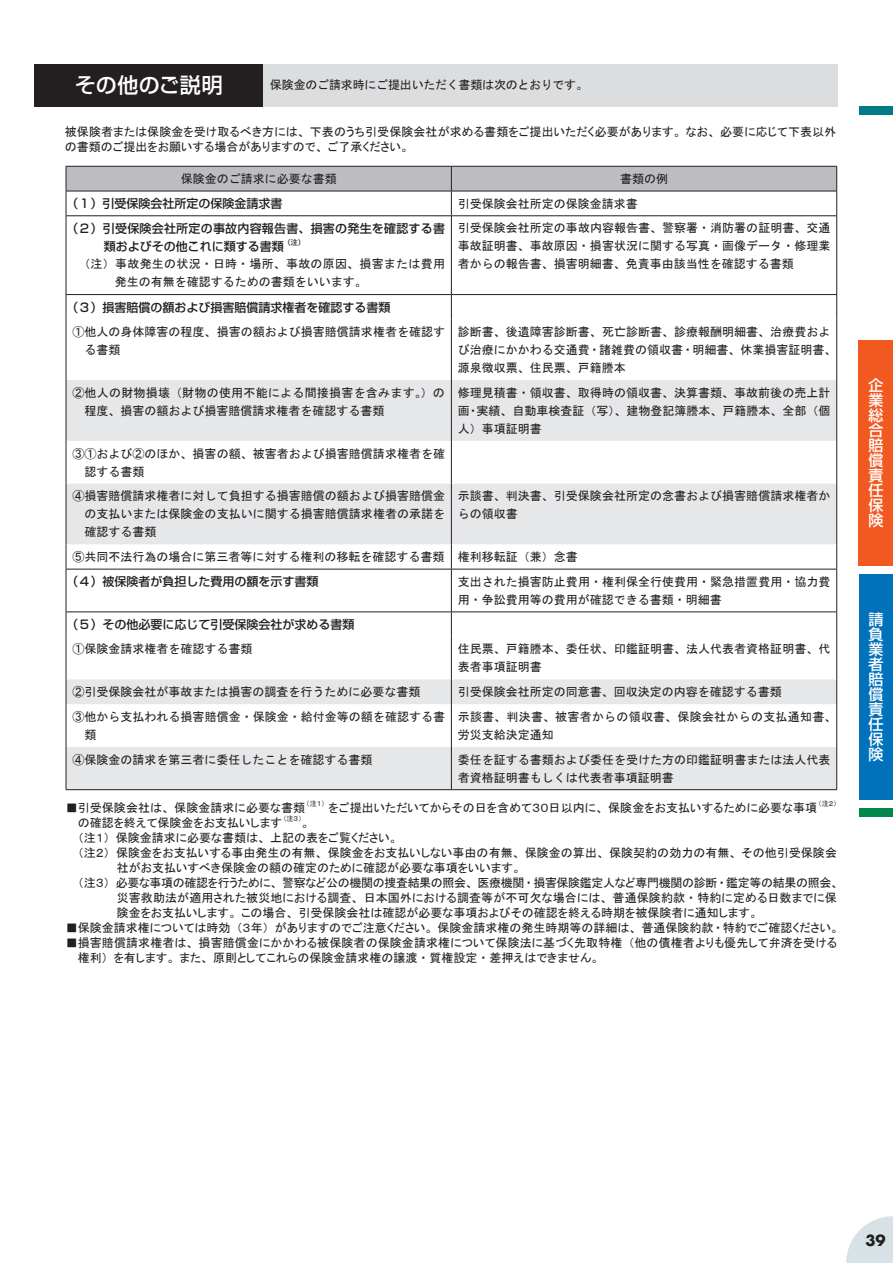
<style>
.page{position:relative;width:893px;height:1263px;background:#fff}
.page>*{position:absolute;margin:0;border:0;box-sizing:border-box;transform-origin:0 0}
.t1{font:500 21px "Shin Go Pr 6 N";color:#fff}
.t2{font:500 15px/15px "Shin Go Pr 6 N";color:#fff;text-align:justify}
.t3{font:700 15px "Futura";color:#231f20}
.t4{font:12px/18px "MS Gothic";color:#231f20}
.t5{font:12px/15px "MS P Gothic";color:#231f20}
.t6{font:12px/18px "MS Gothic";letter-spacing:.02em;color:#231f20}
.t7{font:500 12px "Shin Go Pr 6 N";color:#231f20}
.t8{font:12px "MS P Gothic";letter-spacing:-.03em;color:#231f20}
.t9{font:500 12px/18px "Shin Go Pr 6 N";letter-spacing:.02em;color:#231f20}
.t10{font:7.05px "MS P Gothic";color:#231f20}
.t11{font:500 7.05px "Shin Go Pr 6 N";color:#231f20}
</style>
<div class="page">
<div style="left:859px;top:808px;width:34px;height:8px;background:#00854a"></div>
<div style="left:859px;top:106px;width:34px;height:9px;background:#007a84"></div>
<div style="left:859px;top:574px;width:34px;height:225px;background:#0072bc"></div>
<svg style="left:846px;top:1216px;width:47px;height:47px"></svg>
<div style="left:859px;top:340px;width:34px;height:226px;background:#f15921"></div>
<div style="left:34px;top:64px;width:230px;height:42px;background:#231f20"></div>
<div style="left:264px;top:64px;width:574px;height:42px;background:#dcdddf"></div>
<svg style="left:67px;top:380px;width:769px;height:409px"></svg>
<hr style="left:66px;top:216px;width:1px;height:78px;background:#231f20">
<hr style="left:836px;top:216px;width:1px;height:78px;background:#231f20">
<svg style="left:66px;top:295px;width:1px;height:24px"></svg>
<svg style="left:836px;top:295px;width:1px;height:24px"></svg>
<hr style="left:66px;top:319px;width:1px;height:61px;background:#231f20">
<hr style="left:836px;top:319px;width:1px;height:61px;background:#231f20">
<hr style="left:66px;top:380px;width:1px;height:61px;background:#231f20">
<hr style="left:836px;top:380px;width:1px;height:61px;background:#231f20">
<hr style="left:66px;top:441px;width:1px;height:43px;background:#231f20">
<hr style="left:836px;top:441px;width:1px;height:43px;background:#231f20">
<hr style="left:66px;top:484px;width:1px;height:60px;background:#231f20">
<hr style="left:836px;top:484px;width:1px;height:60px;background:#231f20">
<svg style="left:66px;top:544px;width:1px;height:25px"></svg>
<svg style="left:836px;top:544px;width:1px;height:25px"></svg>
<hr style="left:66px;top:569px;width:1px;height:42px;background:#231f20">
<hr style="left:836px;top:569px;width:1px;height:42px;background:#231f20">
<svg style="left:66px;top:612px;width:1px;height:25px"></svg>
<svg style="left:836px;top:612px;width:1px;height:25px"></svg>
<hr style="left:66px;top:637px;width:1px;height:42px;background:#231f20">
<hr style="left:836px;top:637px;width:1px;height:42px;background:#231f20">
<svg style="left:66px;top:679px;width:1px;height:25px"></svg>
<svg style="left:836px;top:679px;width:1px;height:25px"></svg>
<hr style="left:66px;top:704px;width:1px;height:43px;background:#231f20">
<hr style="left:836px;top:704px;width:1px;height:43px;background:#231f20">
<hr style="left:66px;top:747px;width:1px;height:42px;background:#231f20">
<hr style="left:836px;top:747px;width:1px;height:42px;background:#231f20">
<hr style="left:66px;top:789px;width:385px;height:1px;background:#231f20">
<hr style="left:451px;top:789px;width:386px;height:1px;background:#231f20">
<svg style="left:66px;top:166px;width:771px;height:49px"></svg>
<hr style="left:451px;top:216px;width:1px;height:78px;background:#231f20">
<svg style="left:451px;top:295px;width:1px;height:24px"></svg>
<hr style="left:451px;top:319px;width:1px;height:61px;background:#231f20">
<hr style="left:451px;top:380px;width:1px;height:61px;background:#231f20">
<hr style="left:451px;top:441px;width:1px;height:43px;background:#231f20">
<hr style="left:451px;top:484px;width:1px;height:60px;background:#231f20">
<svg style="left:451px;top:544px;width:1px;height:25px"></svg>
<hr style="left:451px;top:569px;width:1px;height:42px;background:#231f20">
<svg style="left:451px;top:612px;width:1px;height:25px"></svg>
<hr style="left:451px;top:637px;width:1px;height:42px;background:#231f20">
<svg style="left:451px;top:679px;width:1px;height:25px"></svg>
<hr style="left:451px;top:704px;width:1px;height:43px;background:#231f20">
<hr style="left:451px;top:747px;width:1px;height:42px;background:#231f20">
<hr style="left:66px;top:191px;width:385px;height:1px;background:#231f20">
<hr style="left:451px;top:191px;width:386px;height:1px;background:#231f20">
<hr style="left:66px;top:215px;width:385px;height:1px;background:#231f20">
<hr style="left:451px;top:215px;width:386px;height:1px;background:#231f20">
<hr style="left:66px;top:294px;width:385px;height:1px;background:#231f20">
<hr style="left:451px;top:294px;width:386px;height:1px;background:#231f20">
<hr style="left:66px;top:569px;width:385px;height:1px;background:#231f20">
<hr style="left:451px;top:569px;width:386px;height:1px;background:#231f20">
<hr style="left:66px;top:611px;width:385px;height:1px;background:#231f20">
<hr style="left:451px;top:611px;width:386px;height:1px;background:#231f20">
<h1 class="t1" style="left:75px;top:68px;width:149px">その他のご説明</h1>
<p class="t4" style="left:270px;top:76px;width:320px">保険金のご請求時にご提出いただく書類は次のとおりです。</p>
<p class="t5" style="left:65px;top:124px;width:773px">被保険者または保険金を受け取るべき方には、下表のうち引受保険会社が求める書類をご提出いただく必要があります。なお、必要に応じて下表以外の書類のご提出をお願いする場合がありますので、ご了承ください。</p>
<p class="t4" style="left:181px;top:170px;width:157px">保険金のご請求に必要な書類</p>
<p class="t4" style="left:620px;top:170px;width:49px">書類の例</p>
<p class="t7" style="left:66px;top:194px;width:217px">（１）引受保険会社所定の保険金請求書</p>
<p class="t4" style="left:458px;top:194px;width:181px">引受保険会社所定の保険金請求書</p>
<p class="t9" style="left:104px;top:218px;width:343px;text-indent:-38px">（２）引受保険会社所定の事故内容報告書、損害の発生を確認する書類およびその他これに類する書類</p>
<p class="t4" style="left:458px;top:219px;width:374px;text-align:justify">引受保険会社所定の事故内容報告書、警察署・消防署の証明書、交通事故証明書、事故原因・損害状況に関する写真・画像データ・修理業者からの報告書、損害明細書、免責事由該当性を確認する書類</p>
<p class="t11" style="left:284px;top:236px;width:22px">（注）</p>
<p class="t4" style="left:115px;top:255px;width:332px;text-indent:-43px">　（注）事故発生の状況・日時・場所、事故の原因、損害または費用発生の有無を確認するための書類をいいます。</p>
<p class="t7" style="left:66px;top:297px;width:325px">（３）損害賠償の額および損害賠償請求権者を確認する書類</p>
<p class="t4" style="left:84px;top:323px;width:362px;text-indent:-12px">①他人の身体障害の程度、損害の額および損害賠償請求権者を確認する書類</p>
<p class="t4" style="left:458px;top:323px;width:380px">診断書、後遺障害診断書、死亡診断書、診療報酬明細書、治療費および治療にかかわる交通費・諸雑費の領収書・明細書、休業損害証明書、源泉徴収票、住民票、戸籍謄本</p>
<p class="t6" style="left:84px;top:383px;width:362px;text-indent:-12px">②他人の財物損壊（財物の使用不能による間接損害を含みます。）の程度、損害の額および損害賠償請求権者を確認する書類</p>
<p class="t4" style="left:458px;top:383px;width:374px;text-align:justify">修理見積書・領収書、取得時の領収書、決算書類、事故前後の売上計画・実績、自動車検査証（写）、建物登記簿謄本、戸籍謄本、全部（個人）事項証明書</p>
<p class="t4" style="left:84px;top:444px;width:362px;text-indent:-12px">③①および②のほか、損害の額、被害者および損害賠償請求権者を確認する書類</p>
<p class="t4" style="left:84px;top:487px;width:362px;text-align:justify;text-indent:-12px">④損害賠償請求権者に対して負担する損害賠償の額および損害賠償金の支払いまたは保険金の支払いに関する損害賠償請求権者の承諾を確認する書類</p>
<p class="t4" style="left:458px;top:487px;width:374px">示談書、判決書、引受保険会社所定の念書および損害賠償請求権者からの領収書</p>
<p class="t4" style="left:72px;top:548px;width:507px">⑤共同不法行為の場合に第三者等に対する権利の移転を確認する書類 権利移転証（兼）念書</p>
<p class="t7" style="left:66px;top:572px;width:253px">（４）被保険者が負担した費用の額を示す書類</p>
<p class="t4" style="left:458px;top:572px;width:374px">支出された損害防止費用・権利保全行使費用・緊急措置費用・協力費用・争訟費用等の費用が確認できる書類・明細書</p>
<p class="t7" style="left:66px;top:614px;width:289px">（５）その他必要に応じて引受保険会社が求める書類</p>
<p class="t4" style="left:72px;top:640px;width:181px">①保険金請求権者を確認する書類</p>
<p class="t4" style="left:458px;top:640px;width:374px">住民票、戸籍謄本、委任状、印鑑証明書、法人代表者資格証明書、代表者事項証明書</p>
<p class="t4" style="left:72px;top:683px;width:349px">②引受保険会社が事故または損害の調査を行うために必要な書類</p>
<p class="t4" style="left:458px;top:683px;width:326px">引受保険会社所定の同意書、回収決定の内容を確認する書類</p>
<p class="t4" style="left:84px;top:707px;width:362px;text-indent:-12px">③他から支払われる損害賠償金・保険金・給付金等の額を確認する書類</p>
<p class="t6" style="left:458px;top:707px;width:380px">示談書、判決書、被害者からの領収書、保険会社からの支払通知書、労災支給決定通知</p>
<p class="t4" style="left:72px;top:750px;width:301px">④保険金の請求を第三者に委任したことを確認する書類</p>
<p class="t4" style="left:458px;top:750px;width:374px">委任を証する書類および委任を受けた方の印鑑証明書または法人代表者資格証明書もしくは代表者事項証明書</p>
<p class="t5" style="left:66px;top:800px;width:241px">■引受保険会社は、保険金請求に必要な書類</p>
<p class="t10" style="left:306px;top:800px;width:20px">（注１）</p>
<p class="t5" style="left:329px;top:800px;width:490px">をご提出いただいてからその日を含めて３０日以内に、保険金をお支払いするために必要な事項</p>
<p class="t10" style="left:818px;top:800px;width:20px">（注２）</p>
<p class="t5" style="left:78px;top:815px;width:206px">の確認を終えて保険金をお支払いします</p>
<p class="t10" style="left:283px;top:815px;width:20px">（注３）</p>
<p class="t5" style="left:302px;top:815px;width:9px">。</p>
<p class="t5" style="left:78px;top:830px;width:321px">（注１）保険金請求に必要な書類は、上記の表をご覧ください。</p>
<p class="t5" style="left:78px;top:845px;width:761px">（注２）保険金をお支払いする事由発生の有無、保険金をお支払いしない事由の有無、保険金の算出、保険契約の効力の有無、その他引受保険会</p>
<p class="t5" style="left:117px;top:860px;width:406px">社がお支払いすべき保険金の額の確定のために確認が必要な事項をいいます。</p>
<p class="t8" style="left:78px;top:876px;width:763px">（注３）必要な事項の確認を行うために、警察など公の機関の捜査結果の照会、医療機関・損害保険鑑定人など専門機関の診断・鑑定等の結果の照会、</p>
<p class="t5" style="left:117px;top:890px;width:722px">災害救助法が適用された被災地における調査、日本国外における調査等が不可欠な場合には、普通保険約款・特約に定める日数までに保</p>
<p class="t5" style="left:117px;top:905px;width:643px">険金をお支払いします。この場合、引受保険会社は確認が必要な事項およびその確認を終える時期を被保険者に通知します。</p>
<p class="t5" style="left:66px;top:920px;width:775px">■保険金請求権については時効（３年）がありますのでご注意ください。保険金請求権の発生時期等の詳細は、普通保険約款・特約でご確認ください。</p>
<p class="t5" style="left:78px;top:935px;width:761px;text-indent:-12px">■損害賠償請求権者は、損害賠償金にかかわる被保険者の保険金請求権について保険法に基づく先取特権（他の債権者よりも優先して弁済を受ける権利）を有します。また、原則としてこれらの保険金請求権の譲渡・質権設定・差押えはできません。</p>
<p class="t2" style="left:868px;top:377px;width:16px">企業総合賠償責任保険</p>
<p class="t2" style="left:868px;top:611px;width:16px">請負業者賠償責任保険</p>
<p class="t3" style="left:865px;top:1230px;width:22px">39</p>
</div>
